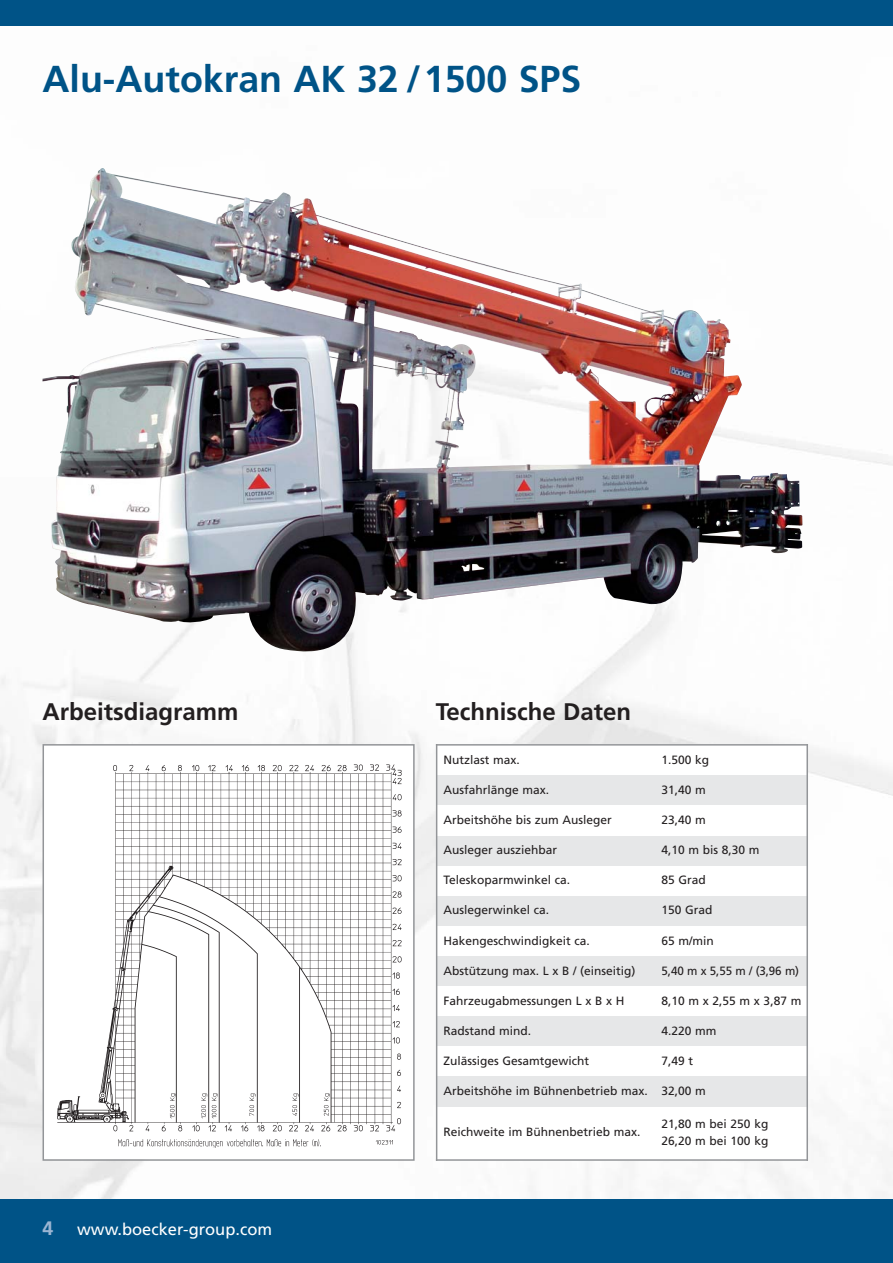
<style>
.page{position:relative;width:893px;height:1263px;background:#fff}
.page>*{position:absolute;margin:0;border:0;box-sizing:border-box;transform-origin:0 0}
.t1{font:700 37.5px "Frutiger";color:#005387}
.t2{font:700 24px "Frutiger";color:#231f20}
.t3{font:16.5px "Frutiger";color:#fff}
.t4{font:12px/16.5px "Frutiger";color:#231f20}
.s1{font-weight:700;font-size:19.5px;color:#9bb5d2}
</style>
<div class="page">
<img style="left:0;top:378px;width:892px;height:821px">
<div style="left:0;top:0;width:892px;height:26px;background:#005387"></div>
<div style="left:0;top:1199px;width:892px;height:64px;background:#005387"></div>
<img style="left:43px;top:168px;width:753px;height:423px">
<div style="left:44px;top:746px;width:369px;height:413px;background:#fff"></div>
<div style="left:43px;top:744px;width:372px;height:417px;border:2px solid #939598"></div>
<img style="left:57px;top:764px;width:345px;height:383px">
<div style="left:436px;top:744px;width:219px;height:32px;background:#fff"></div>
<div style="left:655px;top:744px;width:153px;height:32px;background:#fff"></div>
<div style="left:436px;top:776px;width:219px;height:30px;background:#e6e7e8"></div>
<div style="left:655px;top:776px;width:153px;height:30px;background:#e6e7e8"></div>
<div style="left:436px;top:806px;width:219px;height:30px;background:#fff"></div>
<div style="left:655px;top:806px;width:153px;height:30px;background:#fff"></div>
<div style="left:436px;top:836px;width:219px;height:30px;background:#e6e7e8"></div>
<div style="left:655px;top:836px;width:153px;height:30px;background:#e6e7e8"></div>
<div style="left:436px;top:866px;width:219px;height:30px;background:#fff"></div>
<div style="left:655px;top:866px;width:153px;height:30px;background:#fff"></div>
<div style="left:436px;top:896px;width:219px;height:30px;background:#e6e7e8"></div>
<div style="left:655px;top:896px;width:153px;height:30px;background:#e6e7e8"></div>
<div style="left:436px;top:926px;width:219px;height:30px;background:#fff"></div>
<div style="left:655px;top:926px;width:153px;height:30px;background:#fff"></div>
<div style="left:436px;top:956px;width:219px;height:31px;background:#e6e7e8"></div>
<div style="left:655px;top:956px;width:153px;height:31px;background:#e6e7e8"></div>
<div style="left:436px;top:987px;width:219px;height:30px;background:#fff"></div>
<div style="left:655px;top:987px;width:153px;height:30px;background:#fff"></div>
<div style="left:436px;top:1017px;width:219px;height:30px;background:#e6e7e8"></div>
<div style="left:655px;top:1017px;width:153px;height:30px;background:#e6e7e8"></div>
<div style="left:436px;top:1047px;width:219px;height:30px;background:#fff"></div>
<div style="left:655px;top:1047px;width:153px;height:30px;background:#fff"></div>
<div style="left:436px;top:1077px;width:219px;height:30px;background:#e6e7e8"></div>
<div style="left:655px;top:1077px;width:153px;height:30px;background:#e6e7e8"></div>
<div style="left:436px;top:1107px;width:219px;height:54px;background:#fff"></div>
<div style="left:655px;top:1107px;width:153px;height:54px;background:#fff"></div>
<hr style="left:436px;top:744px;width:1px;height:417px;background:#939598">
<hr style="left:806px;top:744px;width:2px;height:417px;background:#939598">
<hr style="left:436px;top:744px;width:372px;height:2px;background:#939598">
<hr style="left:436px;top:1159px;width:372px;height:2px;background:#939598">
<h1 class="t1" style="left:43px;top:64px;width:540px">Alu-Autokran AK 32 / 1500 SPS</h1>
<h2 class="t2" style="left:43px;top:702px;width:197px">Arbeitsdiagramm</h2>
<h3 class="t3" style="left:43px;top:1223px;width:231px"><span class="s1">4</span> www.boecker-group.com</h3>
<h2 class="t2" style="left:436px;top:702px;width:197px">Technische Daten</h2>
<p class="t4" style="left:443px;top:752px;width:78px">Nutzlast max.</p>
<p class="t4" style="left:661px;top:752px;width:49px">1.500 kg</p>
<p class="t4" style="left:443px;top:783px;width:107px">Ausfahrlänge max.</p>
<p class="t4" style="left:661px;top:783px;width:46px">31,40 m</p>
<p class="t4" style="left:443px;top:813px;width:170px">Arbeitshöhe bis zum Ausleger</p>
<p class="t4" style="left:661px;top:813px;width:46px">23,40 m</p>
<p class="t4" style="left:443px;top:843px;width:115px">Ausleger ausziehbar</p>
<p class="t4" style="left:661px;top:843px;width:100px">4,10 m bis 8,30 m</p>
<p class="t4" style="left:443px;top:873px;width:128px">Teleskoparmwinkel ca.</p>
<p class="t4" style="left:661px;top:873px;width:46px">85 Grad</p>
<p class="t4" style="left:443px;top:903px;width:107px">Auslegerwinkel ca.</p>
<p class="t4" style="left:661px;top:903px;width:53px">150 Grad</p>
<p class="t4" style="left:443px;top:933px;width:148px">Hakengeschwindigkeit ca.</p>
<p class="t4" style="left:661px;top:933px;width:54px">65 m/min</p>
<p class="t4" style="left:443px;top:963px;width:193px">Abstützung max. L x B / (einseitig)</p>
<p class="t4" style="left:661px;top:963px;width:139px">5,40 m x 5,55 m / (3,96 m)</p>
<p class="t4" style="left:443px;top:993px;width:182px">Fahrzeugabmessungen L x B x H</p>
<p class="t4" style="left:661px;top:993px;width:141px">8,10 m x 2,55 m x 3,87 m</p>
<p class="t4" style="left:443px;top:1023px;width:89px">Radstand mind.</p>
<p class="t4" style="left:661px;top:1023px;width:57px">4.220 mm</p>
<p class="t4" style="left:443px;top:1054px;width:147px">Zulässiges Gesamtgewicht</p>
<p class="t4" style="left:661px;top:1054px;width:33px">7,49 t</p>
<p class="t4" style="left:443px;top:1084px;width:264px">Arbeitshöhe im Bühnenbetrieb max. 32,00 m</p>
<p class="t4" style="left:443px;top:1125px;width:198px">Reichweite im Bühnenbetrieb max.</p>
<p class="t4" style="left:661px;top:1117px;width:108px">21,80 m bei 250 kg<br>26,20 m bei 100 kg</p>
</div>
